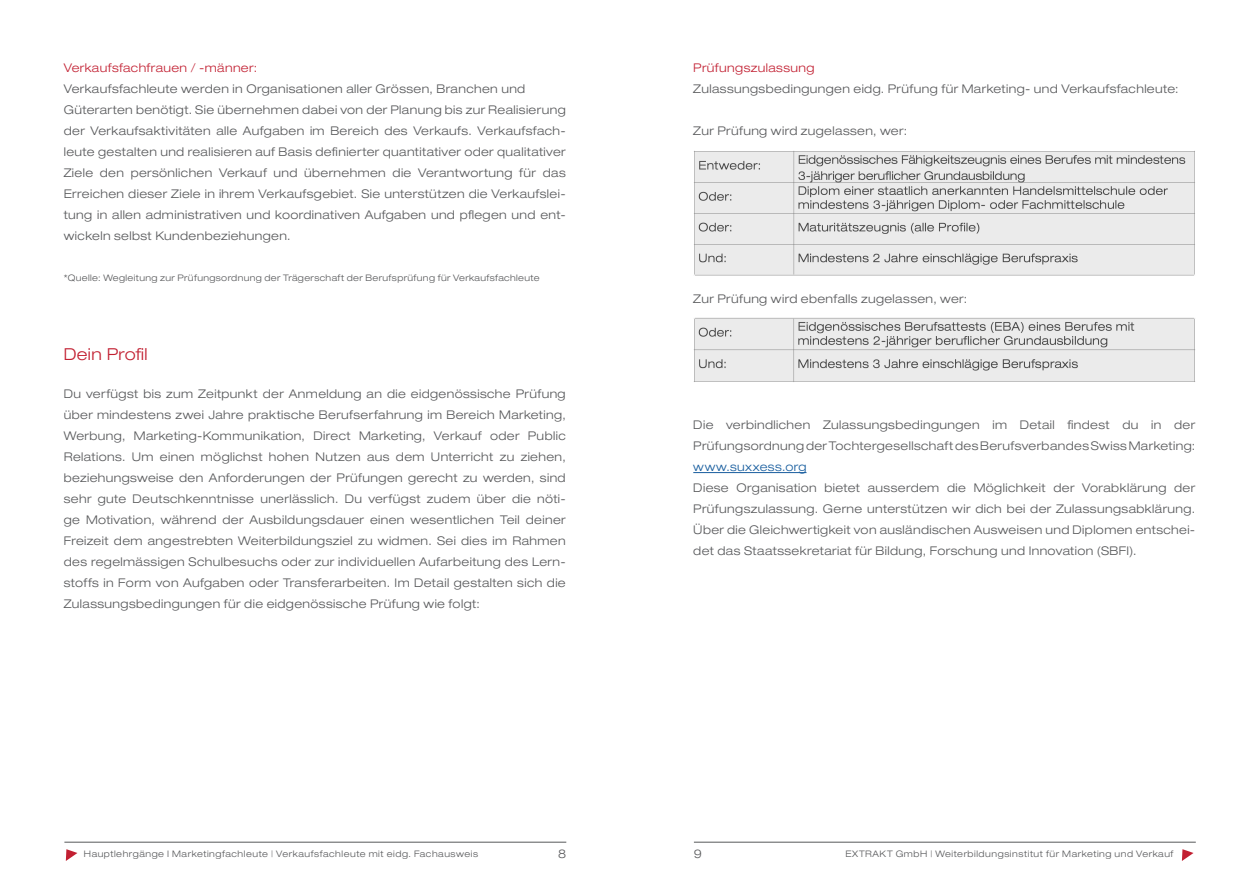
<style>
.page{position:relative;width:1259px;height:893px;background:#fff}
.page>*{position:absolute;margin:0;border:0;box-sizing:border-box;transform-origin:0 0}
.t1{font:300 expanded 16.5px "Helvetica Neue LT Std";letter-spacing:.01em;color:#c22032}
.t2{font:300 expanded 12px/21px "Helvetica Neue LT Std";letter-spacing:.035em;color:#57585a}
.t3{font:300 expanded 12px "Helvetica Neue LT Std";letter-spacing:.035em;color:#c22032}
.t4{font:300 expanded 12px "Helvetica Neue LT Std";letter-spacing:.035em;color:#175d9e}
.t5{font:300 expanded 9px "Helvetica Neue LT Std";letter-spacing:.055em;color:#57585a}
</style>
<div class="page">
<hr style="left:64px;top:842px;width:502px;height:1px;background:#57585a">
<hr style="left:694px;top:842px;width:501px;height:1px;background:#57585a">
<svg style="left:66px;top:849px;width:11px;height:12px"></svg>
<svg style="left:1182px;top:849px;width:11px;height:12px"></svg>
<hr style="left:693px;top:472px;width:113px;height:1px;background:#175d9e">
<img style="left:694px;top:151px;width:501px;height:125px">
<img style="left:693px;top:318px;width:502px;height:64px">
<p class="t3" style="left:64px;top:61px;width:195px">Verkaufsfachfrauen / -männer:</p>
<p class="t2" style="left:64px;top:78px;width:503px">Verkaufsfachleute werden in Organisationen aller Grössen, Branchen und Güterarten benötigt. Sie übernehmen dabei von der Planung bis zur Realisierung der Verkaufsaktivitäten alle Aufgaben im Bereich des Verkaufs. Verkaufsfach&shy;leute gestalten und realisieren auf Basis definierter quantitativer oder qualitativer Ziele den persönlichen Verkauf und übernehmen die Verantwortung für das Erreichen dieser Ziele in ihrem Verkaufsgebiet. Sie unterstützen die Verkaufslei&shy;tung in allen administrativen und koordinativen Aufgaben und pflegen und ent&shy;wickeln selbst Kundenbeziehungen.</p>
<p class="t5" style="left:64px;top:272px;width:477px">*Quelle: Wegleitung zur Prüfungsordnung der Trägerschaft der Berufsprüfung für Verkaufsfachleute</p>
<h1 class="t1" style="left:64px;top:345px;width:85px">Dein Profil</h1>
<p class="t2" style="left:64px;top:383px;width:503px;text-align:justify">Du verfügst bis zum Zeitpunkt der Anmeldung an die eidgenössische Prüfung über mindestens zwei Jahre praktische Berufserfahrung im Bereich Marketing, Werbung, Marketing-Kommunikation, Direct Marketing, Verkauf oder Public Relations. Um einen möglichst hohen Nutzen aus dem Unterricht zu ziehen, beziehungsweise den Anforderungen der Prüfungen gerecht zu werden, sind sehr gute Deutschkenntnisse unerlässlich. Du verfügst zudem über die nöti&shy;ge Motivation, während der Ausbildungsdauer einen wesentlichen Teil deiner Freizeit dem angestrebten Weiterbildungsziel zu widmen. Sei dies im Rahmen des regelmässigen Schulbesuchs oder zur individuellen Aufarbeitung des Lern&shy;stoffs in Form von Aufgaben oder Transferarbeiten. Im Detail gestalten sich die Zulassungsbedingungen für die eidgenössische Prüfung wie folgt:</p>
<p class="t3" style="left:693px;top:61px;width:123px">Prüfungszulassung</p>
<p class="t2" style="left:693px;top:78px;width:487px">Zulassungsbedingungen eidg. Prüfung für Marketing- und Verkaufsfachleute:</p>
<p class="t2" style="left:693px;top:120px;width:215px">Zur Prüfung wird zugelassen, wer:</p>
<p class="t2" style="left:693px;top:288px;width:275px">Zur Prüfung wird ebenfalls zugelassen, wer:</p>
<p class="t2" style="left:693px;top:414px;width:503px">Die verbindlichen Zulassungsbedingungen im Detail findest du in der<br>Prüfungsordnung der Tochtergesellschaft des Berufsverbandes Swiss Marketing:</p>
<p class="t4" style="left:693px;top:460px;width:115px">www.suxxess.org</p>
<p class="t2" style="left:693px;top:477px;width:503px;text-align:justify">Diese Organisation bietet ausserdem die Möglichkeit der Vorabklärung der Prüfungszulassung. Gerne unterstützen wir dich bei der Zulassungsabklärung.<br>Über die Gleichwertigkeit von ausländischen Ausweisen und Diplomen entschei&shy;det das Staatssekretariat für Bildung, Forschung und Innovation (SBFI).</p>
<p class="t5" style="left:84px;top:848px;width:396px">Hauptlehrgänge I Marketingfachleute | Verkaufsfachleute mit eidg. Fachausweis</p>
<p class="t2" style="left:558px;top:843px;width:10px">8</p>
<p class="t2" style="left:694px;top:843px;width:10px">9</p>
<p class="t5" style="left:845px;top:848px;width:330px">EXTRAKT GmbH | Weiterbildungsinstitut für Marketing und Verkauf</p>
</div>
